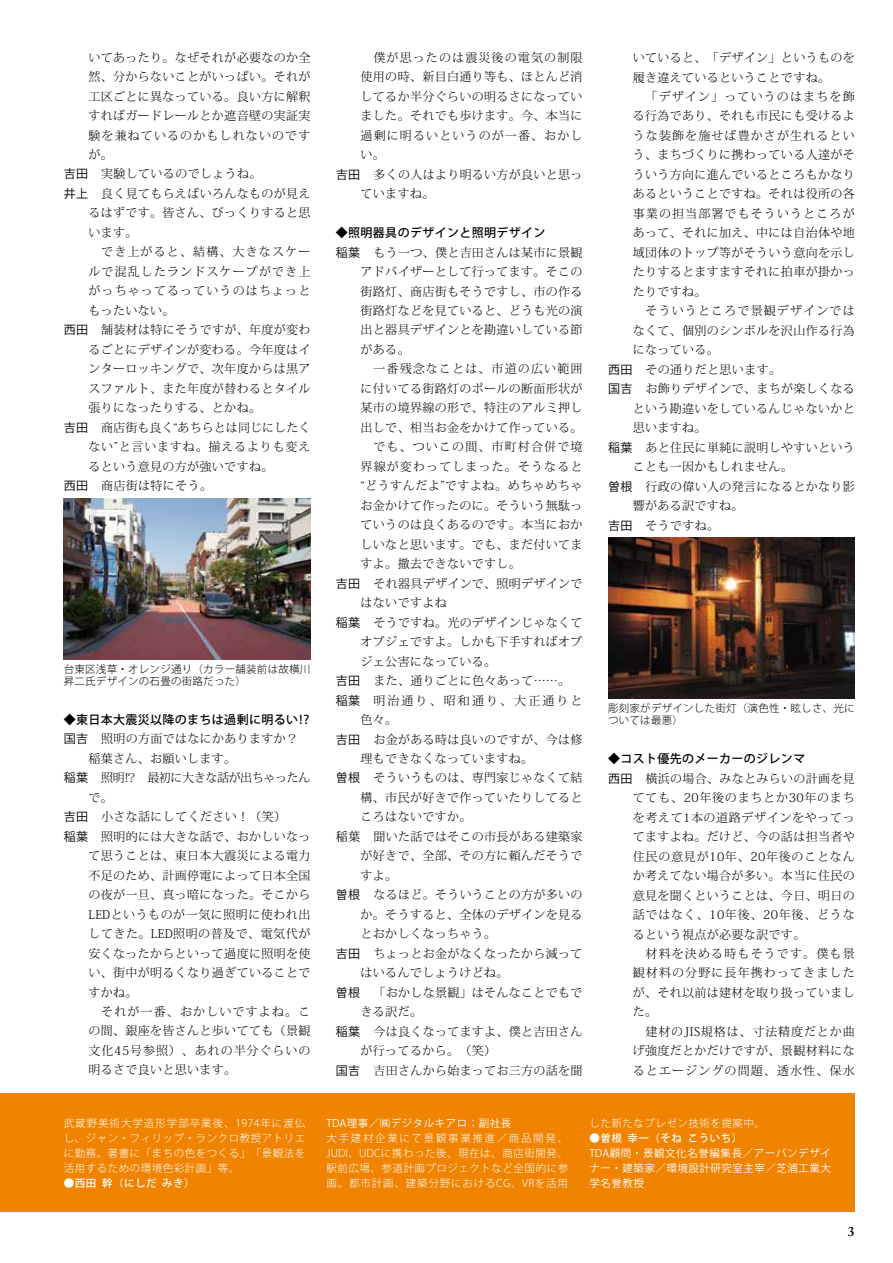
<style>
.page{position:relative;width:893px;height:1263px;background:#fff}
.page>*{position:absolute;margin:0;border:0;box-sizing:border-box;transform-origin:0 0}
.t1{font:600 13.5px "Adobe Caslon Pro";color:#000}
.t2{font:300 12px/19.5px "Koz Min Pro";letter-spacing:.03em;color:#000;text-align:justify}
.t3{font:300 12px "Koz Min Pro";letter-spacing:.095em;color:#000}
.t4{font:500 12px "Koz Go Pro";letter-spacing:.03em;color:#000}
.t5{font:300 12px "Koz Min Pro";letter-spacing:.005em;color:#000}
.t6{font:300 12px "Koz Min Pro";letter-spacing:-.03em;color:#000}
.t7{font:300 12px "Koz Min Pro";letter-spacing:.07em;color:#000}
.t8{font:300 12px "Koz Min Pro";letter-spacing:.08em;color:#000}
.t9{font:300 12px "Koz Min Pro";letter-spacing:.175em;color:#000}
.t10{font:300 10.5px/15px "Koz Go Pro";letter-spacing:.05em;color:#fff;text-align:justify}
.t11{font:300 10.5px/12px "Koz Go Pro";letter-spacing:.02em;color:#000}
.t12{font:10.5px/15px "Koz Go Pro";letter-spacing:.05em;color:#fff;text-align:justify}
.t13{font:500 10.5px "Koz Go Pro";letter-spacing:.05em;color:#fff}
.s1{font-family:"Koz Go Pro";font-weight:400}
.s2{font-weight:400}
</style>
<div class="page">
<div style="left:0;top:1094px;width:855px;height:118px;background:#f08300"></div>
<img style="left:608px;top:538px;width:247px;height:160px">
<img style="left:64px;top:499px;width:246px;height:160px">
<p class="t2" style="left:88px;top:47px;width:223px">いてあったり。なぜそれが必要なのか全</p>
<p class="t2" style="left:88px;top:67px;width:223px">然、分からないことがいっぱい。それが</p>
<p class="t2" style="left:88px;top:86px;width:223px">工区ごとに異なっている。良い方に解釈</p>
<p class="t2" style="left:88px;top:105px;width:223px">すればガードレールとか遮音壁の実証実</p>
<p class="t3" style="left:88px;top:127px;width:223px">験を兼ねているのかもしれないのです</p>
<p class="t2" style="left:88px;top:144px;width:26px">が。</p>
<p class="t2" style="left:64px;top:164px;width:199px"><span class="s1">吉田</span> 実験しているのでしょうね。</p>
<p class="t2" style="left:64px;top:183px;width:248px"><span class="s1">井上</span> 良く見てもらえばいろんなものが見え</p>
<p class="t2" style="left:88px;top:203px;width:223px">るはずです。皆さん、びっくりすると思</p>
<p class="t2" style="left:88px;top:222px;width:51px">います。</p>
<p class="t3" style="left:101px;top:244px;width:211px">でき上がると、結構、大きなスケー</p>
<p class="t3" style="left:88px;top:263px;width:223px">ルで混乱したランドスケープができ上</p>
<p class="t3" style="left:88px;top:282px;width:223px">がっちゃってるっていうのはちょっと</p>
<p class="t2" style="left:88px;top:300px;width:88px">もったいない。</p>
<p class="t2" style="left:64px;top:320px;width:248px"><span class="s1">西田</span> 舗装材は特にそうですが、年度が変わ</p>
<p class="t2" style="left:88px;top:339px;width:223px">るごとにデザインが変わる。今年度はイ</p>
<p class="t2" style="left:88px;top:359px;width:223px">ンターロッキングで、次年度からは黒ア</p>
<p class="t2" style="left:88px;top:378px;width:223px">スファルト、また年度が替わるとタイル</p>
<p class="t2" style="left:88px;top:398px;width:174px">張りになったりする、とかね。</p>
<p class="t5" style="left:64px;top:419px;width:248px"><span class="s1">吉田</span> 商店街も良く“あちらとは同じにしたく</p>
<p class="t7" style="left:88px;top:438px;width:223px">ない”と言いますね。揃えるよりも変え</p>
<p class="t2" style="left:88px;top:456px;width:186px">るという意見の方が強いですね。</p>
<p class="t2" style="left:64px;top:476px;width:150px"><span class="s1">西田</span> 商店街は特にそう。</p>
<p class="t11" style="left:64px;top:663px;width:248px">台東区浅草・オレンジ通り（カラー舗装前は故横川昇二氏デザインの石畳の街路だった）</p>
<p class="t4" style="left:64px;top:712px;width:248px">◆東日本大震災以降のまちは過剰に明るい⁉</p>
<p class="t2" style="left:64px;top:729px;width:248px"><span class="s1">国吉</span> 照明の方面ではなにかありますか？　</p>
<p class="t2" style="left:88px;top:748px;width:149px">稲葉さん、お願いします。</p>
<p class="t6" style="left:64px;top:769px;width:248px"><span class="s1">稲葉</span> 照明⁉　最初に大きな話が出ちゃったん</p>
<p class="t2" style="left:88px;top:787px;width:26px">で。</p>
<p class="t2" style="left:64px;top:807px;width:224px"><span class="s1">吉田</span> 小さな話にしてください！（笑）</p>
<p class="t2" style="left:64px;top:826px;width:248px"><span class="s1">稲葉</span> 照明的には大きな話で、おかしいなっ</p>
<p class="t2" style="left:88px;top:846px;width:223px">て思うことは、東日本大震災による電力</p>
<p class="t2" style="left:88px;top:865px;width:223px">不足のため、計画停電によって日本全国</p>
<p class="t2" style="left:88px;top:884px;width:223px">の夜が一旦、真っ暗になった。そこから</p>
<p class="t2" style="left:88px;top:904px;width:223px">LEDというものが一気に照明に使われ出</p>
<p class="t2" style="left:88px;top:923px;width:223px">してきた。LED照明の普及で、電気代が</p>
<p class="t2" style="left:88px;top:943px;width:223px">安くなったからといって過度に照明を使</p>
<p class="t2" style="left:88px;top:962px;width:223px">い、街中が明るくなり過ぎていることで</p>
<p class="t2" style="left:88px;top:982px;width:51px">すかね。</p>
<p class="t3" style="left:101px;top:1003px;width:211px">それが一番、おかしいですよね。こ</p>
<p class="t2" style="left:88px;top:1021px;width:223px">の間、銀座を皆さんと歩いてても（景観</p>
<p class="t8" style="left:88px;top:1042px;width:223px">文化45号参照）、あれの半分ぐらいの</p>
<p class="t2" style="left:88px;top:1060px;width:149px">明るさで良いと思います。</p>
<p class="t3" style="left:373px;top:49px;width:211px">僕が思ったのは震災後の電気の制限</p>
<p class="t2" style="left:361px;top:67px;width:223px">使用の時、新目白通り等も、ほとんど消</p>
<p class="t2" style="left:361px;top:86px;width:223px">してるか半分ぐらいの明るさになってい</p>
<p class="t2" style="left:361px;top:106px;width:223px">ました。それでも歩けます。今、本当に</p>
<p class="t3" style="left:361px;top:127px;width:223px">過剰に明るいというのが一番、おかし</p>
<p class="t2" style="left:361px;top:145px;width:26px">い。</p>
<p class="t2" style="left:336px;top:164px;width:248px"><span class="s1">吉田</span> 多くの人はより明るい方が良いと思っ</p>
<p class="t2" style="left:361px;top:184px;width:75px">ていますね。</p>
<p class="t4" style="left:336px;top:225px;width:211px">◆照明器具のデザインと照明デザイン</p>
<p class="t2" style="left:361px;top:242px;width:223px;text-indent:-25px"><span class="s1">稲葉</span> もう一つ、僕と吉田さんは某市に景観アドバイザーとして行ってます。そこの街路灯、商店街もそうですし、市の作る街路灯などを見ていると、どうも光の演出と器具デザインとを勘違いしている節がある。</p>
<p class="t3" style="left:373px;top:361px;width:211px">一番残念なことは、市道の広い範囲</p>
<p class="t2" style="left:361px;top:378px;width:223px">に付いてる街路灯のポールの断面形状が</p>
<p class="t2" style="left:361px;top:398px;width:223px">某市の境界線の形で、特注のアルミ押し</p>
<p class="t2" style="left:361px;top:417px;width:223px">出しで、相当お金をかけて作っている。</p>
<p class="t3" style="left:373px;top:438px;width:211px">でも、ついこの間、市町村合併で境</p>
<p class="t3" style="left:361px;top:458px;width:223px">界線が変わってしまった。そうなると</p>
<p class="t2" style="left:361px;top:476px;width:223px">“どうすんだよ”ですよね。めちゃめちゃ</p>
<p class="t2" style="left:361px;top:495px;width:223px">お金かけて作ったのに。そういう無駄っ</p>
<p class="t2" style="left:361px;top:515px;width:223px">ていうのは良くあるのです。本当におか</p>
<p class="t2" style="left:361px;top:534px;width:223px">しいなと思います。でも、まだ付いてま</p>
<p class="t2" style="left:361px;top:554px;width:162px">すよ。撤去できないですし。</p>
<p class="t2" style="left:336px;top:573px;width:248px"><span class="s1">吉田</span> それ器具デザインで、照明デザインで</p>
<p class="t2" style="left:361px;top:593px;width:88px">はないですよね</p>
<p class="t2" style="left:336px;top:612px;width:248px"><span class="s1">稲葉</span> そうですね。光のデザインじゃなくて</p>
<p class="t2" style="left:361px;top:632px;width:223px">オブジェですよ。しかも下手すればオブ</p>
<p class="t2" style="left:361px;top:651px;width:137px">ジェ公害になっている。</p>
<p class="t2" style="left:336px;top:670px;width:236px"><span class="s1">吉田</span> また、通りごとに色々あって……。</p>
<p class="t9" style="left:336px;top:692px;width:248px"><span class="s1">稲葉</span> 明治通り、昭和通り、大正通りと</p>
<p class="t2" style="left:361px;top:709px;width:38px">色々。</p>
<p class="t2" style="left:336px;top:729px;width:248px"><span class="s1">吉田</span> お金がある時は良いのですが、今は修</p>
<p class="t2" style="left:361px;top:748px;width:174px">理もできなくなっていますね。</p>
<p class="t2" style="left:336px;top:768px;width:248px"><span class="s1">曽根</span> そういうものは、専門家じゃなくて結</p>
<p class="t2" style="left:361px;top:787px;width:223px">構、市民が好きで作っていたりしてると</p>
<p class="t2" style="left:361px;top:807px;width:112px">ころはないですか。</p>
<p class="t2" style="left:336px;top:826px;width:248px"><span class="s2">稲葉</span> 聞いた話ではそこの市長がある建築家</p>
<p class="t2" style="left:361px;top:846px;width:223px">が好きで、全部、その方に頼んだそうで</p>
<p class="t2" style="left:361px;top:865px;width:38px">すよ。</p>
<p class="t2" style="left:336px;top:885px;width:248px"><span class="s1">曽根</span> なるほど。そういうことの方が多いの</p>
<p class="t2" style="left:361px;top:904px;width:223px">か。そうすると、全体のデザインを見る</p>
<p class="t2" style="left:361px;top:924px;width:137px">とおかしくなっちゃう。</p>
<p class="t2" style="left:336px;top:943px;width:248px"><span class="s1">吉田</span> ちょっとお金がなくなったから減って</p>
<p class="t2" style="left:361px;top:963px;width:149px">はいるんでしょうけどね。</p>
<p class="t2" style="left:336px;top:982px;width:248px"><span class="s1">曽根</span> 「おかしな景観」はそんなことでもで</p>
<p class="t2" style="left:361px;top:1002px;width:63px">きる訳だ。</p>
<p class="t2" style="left:336px;top:1021px;width:248px"><span class="s1">稲葉</span> 今は良くなってますよ、僕と吉田さん</p>
<p class="t2" style="left:361px;top:1041px;width:137px">が行ってるから。（笑）</p>
<p class="t2" style="left:336px;top:1060px;width:248px"><span class="s1">国吉</span> 吉田さんから始まってお三方の話を聞</p>
<p class="t2" style="left:633px;top:48px;width:223px">いていると、「デザイン」というものを履き違えているということですね。</p>
<p class="t2" style="left:633px;top:86px;width:223px;text-indent:13px">「デザイン」っていうのはまちを飾る行為であり、それも市民にも受けるような装飾を施せば豊かさが生れるという、まちづくりに携わっている人達がそういう方向に進んでいるところもかなりあるということですね。それは役所の各事業の担当部署でもそういうところがあって、それに加え、中には自治体や地域団体のトップ等がそういう意向を示したりするとますますそれに拍車が掛かったりですね。</p>
<p class="t3" style="left:645px;top:302px;width:211px">そういうところで景観デザインでは</p>
<p class="t2" style="left:633px;top:320px;width:223px">なくて、個別のシンボルを沢山作る行為</p>
<p class="t2" style="left:633px;top:340px;width:88px">になっている。</p>
<p class="t2" style="left:608px;top:359px;width:174px"><span class="s1">西田</span> その通りだと思います。</p>
<p class="t2" style="left:608px;top:379px;width:248px"><span class="s1">国吉</span> お飾りデザインで、まちが楽しくなる</p>
<p class="t2" style="left:633px;top:398px;width:223px">という勘違いをしているんじゃないかと</p>
<p class="t2" style="left:633px;top:418px;width:75px">思いますね。</p>
<p class="t2" style="left:608px;top:437px;width:248px"><span class="s1">稲葉</span> あと住民に単純に説明しやすいという</p>
<p class="t2" style="left:633px;top:456px;width:162px">ことも一因かもしれません。</p>
<p class="t2" style="left:608px;top:476px;width:248px"><span class="s1">曽根</span> 行政の偉い人の発言になるとかなり影</p>
<p class="t2" style="left:633px;top:495px;width:112px">響がある訳ですね。</p>
<p class="t2" style="left:608px;top:515px;width:113px"><span class="s1">吉田</span> そうですね。</p>
<p class="t11" style="left:608px;top:702px;width:248px">彫刻家がデザインした街灯（演色性・眩しさ、光については最悪）</p>
<p class="t4" style="left:608px;top:751px;width:199px">◆コスト優先のメーカーのジレンマ</p>
<p class="t2" style="left:633px;top:768px;width:223px;text-indent:-25px"><span class="s1">西田</span> 横浜の場合、みなとみらいの計画を見てても、20年後のまちとか30年のまちを考えて1本の道路デザインをやってってますよね。だけど、今の話は担当者や住民の意見が10年、20年後のことなんか考えてない場合が多い。本当に住民の意見を聞くということは、今日、明日の話ではなく、10年後、20年後、どうなるという視点が必要な訳です。</p>
<p class="t2" style="left:633px;top:943px;width:223px;text-indent:13px">材料を決める時もそうです。僕も景観材料の分野に長年携わってきましたが、それ以前は建材を取り扱っていました。</p>
<p class="t2" style="left:633px;top:1021px;width:223px;text-indent:13px">建材のJIS規格は、寸法精度だとか曲げ強度だとかだけですが、景観材料になるとエージングの問題、透水性、保水</p>
<p class="t10" style="left:64px;top:1115px;width:243px">武蔵野美術大学造形学部卒業後、1974年に渡仏し、ジャン・フィリップ・ランクロ教授アトリエに勤務。著書に「まちの色をつくる」「景観法を活用するための環境色彩計画」等。</p>
<p class="t13" style="left:64px;top:1176px;width:133px">●西田 幹（にしだ みき）</p>
<p class="t12" style="left:327px;top:1116px;width:186px">TDA理事／㈱デジタルキアロ：副社長</p>
<p class="t10" style="left:327px;top:1130px;width:243px">大手建材企業にて景観事業推進／商品開発、JUDI、UDCに携わった後、現在は、商店街開発、駅前広場、参道計画プロジェクトなど全国的に参画。都市計画、建築分野におけるCG、VRを活用</p>
<p class="t10" style="left:589px;top:1115px;width:177px">した新たなプレゼン技術を提案中。</p>
<p class="t13" style="left:589px;top:1131px;width:155px">●曽根 幸一（そね こういち）</p>
<p class="t12" style="left:589px;top:1146px;width:243px">TDA顧問・景観文化名誉編集長／アーバンデザイナー・建築家／環境設計研究室主宰／芝浦工業大学名誉教授</p>
<p class="t1" style="left:848px;top:1223px;width:8px">3</p>
</div>
